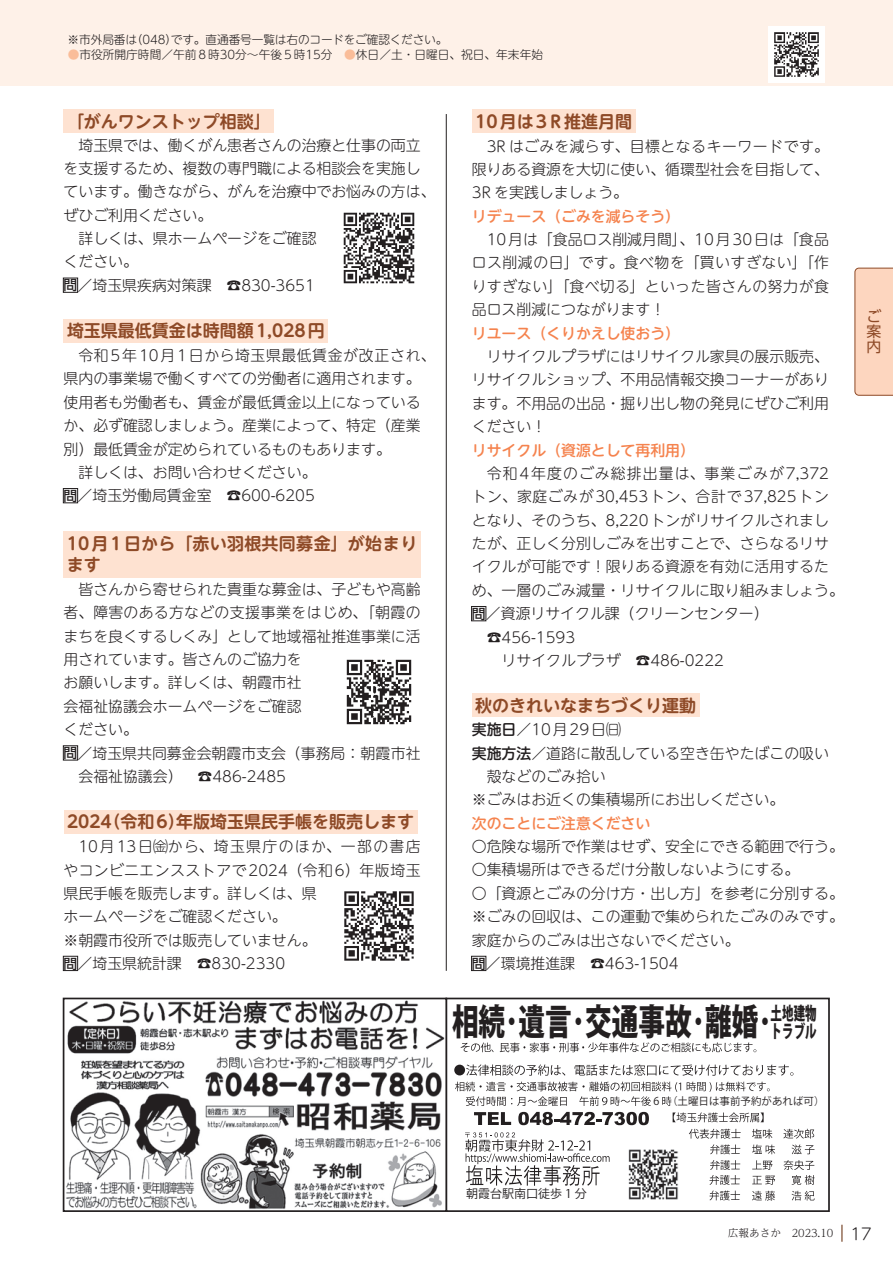
<style>
.page{position:relative;width:893px;height:1263px;background:#fff}
.page>*{position:absolute;margin:0;border:0;box-sizing:border-box;transform-origin:0 0}
.t1{font:36px "Koz Go Pr 6 N Heavy 90 msp RKSJ H";color:#231f20;scale:.74 1}
.t2{font:18px "Koz Go Pr 6 N Heavy 90 msp RKSJ H";color:#231f20;scale:.64 1}
.t3{font:700 16.95px/21.3px "UD Shin M Go Pr 6 N De";color:#8e4a27}
.t4{font:300 14.85px/23.4px "UD Shin M Go Pr 6 N";color:#231f20;text-align:justify}
.t5{font:500 14.85px "UD Shin M Go Pr 6 N";color:#f5834e}
.t6{font:300 14.85px "UD Shin M Go Pr 6 N";letter-spacing:.035em;color:#231f20}
.t7{font:300 14.85px "UD Shin M Go Pr 6 N";letter-spacing:.03em;color:#231f20}
.t8{font:300 14.85px "UD Shin M Go Pr 6 N";letter-spacing:.075em;color:#231f20}
.t9{font:14.85px/14.9px "UD Shin Go Pr 6 N";color:#8e4a27;text-align:justify}
.t10{font:12px "Koz Go Pr 6 N Regular 90 msp RKSJ H";color:#231f20}
.t11{font:11.7px "UD Shin M Go Pro Light 90 msp RKSJ H";color:#231f20}
.t12{font:10.8px "Koz Go Pr 6 N Regular 90 msp RKSJ H";color:#231f20}
.t13{font:300 10.65px "UD Reimin Pr 6 N";color:#231f20}
.t14{font:10.5px "Koz Go Pr 6 N Regular 90 msp RKSJ H";color:#231f20}
.s1{color:#fabd99}
.s2{font-family:"UD Shin Go Pr 6 N";font-weight:500;font-size:13.8px}
.s3{font-weight:500}
.s4{font-family:"UD Shin M Go Pr 6 N";font-size:15.9px}
</style>
<div class="page">
<div style="left:0;top:0;width:893px;height:85px;background:#fef1e8"></div>
<img style="left:768px;top:26px;width:56px;height:56px">
<hr style="left:446px;top:114px;width:1px;height:857px;background:#231f20">
<svg style="left:474px;top:1112px;width:37px;height:13px"></svg>
<svg style="left:518px;top:1112px;width:131px;height:13px"></svg>
<svg style="left:673px;top:1112px;width:91px;height:10px"></svg>
<svg style="left:689px;top:1129px;width:52px;height:9px"></svg>
<svg style="left:752px;top:1129px;width:20px;height:9px"></svg>
<svg style="left:783px;top:1129px;width:31px;height:9px"></svg>
<div style="left:454px;top:1065px;width:11px;height:10px;background:#231f20;border-radius:50%"></div>
<svg style="left:466px;top:1064px;width:99px;height:12px"></svg>
<svg style="left:575px;top:1064px;width:218px;height:12px"></svg>
<svg style="left:687px;top:1082px;width:83px;height:10px"></svg>
<svg style="left:461px;top:1042px;width:33px;height:10px"></svg>
<svg style="left:500px;top:1042px;width:256px;height:10px"></svg>
<svg style="left:465px;top:1132px;width:145px;height:54px"></svg>
<svg style="left:710px;top:1144px;width:30px;height:10px"></svg>
<svg style="left:709px;top:1160px;width:31px;height:40px"></svg>
<svg style="left:752px;top:1191px;width:23px;height:9px"></svg>
<svg style="left:792px;top:1191px;width:23px;height:9px"></svg>
<svg style="left:752px;top:1144px;width:23px;height:10px"></svg>
<svg style="left:792px;top:1144px;width:22px;height:10px"></svg>
<svg style="left:752px;top:1160px;width:23px;height:25px"></svg>
<svg style="left:783px;top:1160px;width:31px;height:25px"></svg>
<svg style="left:455px;top:1082px;width:226px;height:24px"></svg>
<img style="left:628px;top:1149px;width:51px;height:51px">
<div style="left:445px;top:998px;width:385px;height:214px;border:2px solid #231f20"></div>
<img style="left:66px;top:1001px;width:378px;height:208px">
<div style="left:63px;top:998px;width:384px;height:214px;border:2px solid #231f20"></div>
<img style="left:343px;top:212px;width:72px;height:72px">
<img style="left:346px;top:659px;width:66px;height:66px">
<img style="left:344px;top:891px;width:70px;height:70px">
<div style="left:64px;top:110px;width:210px;height:23px;background:#fee2d1"></div>
<div style="left:63px;top:278px;width:15px;height:15px;border:1px solid #231f20"></div>
<div style="left:64px;top:319px;width:264px;height:24px;background:#fee2d1"></div>
<div style="left:63px;top:488px;width:15px;height:15px;border:1px solid #231f20"></div>
<div style="left:64px;top:531px;width:357px;height:46px;background:#fee2d1"></div>
<div style="left:63px;top:745px;width:15px;height:15px;border:1px solid #231f20"></div>
<div style="left:64px;top:810px;width:354px;height:24px;background:#fee2d1"></div>
<div style="left:63px;top:956px;width:15px;height:15px;border:1px solid #231f20"></div>
<div style="left:472px;top:110px;width:163px;height:23px;background:#fee2d1"></div>
<div style="left:471px;top:606px;width:15px;height:15px;border:1px solid #231f20"></div>
<div style="left:472px;top:693px;width:228px;height:24px;background:#fee2d1"></div>
<div style="left:471px;top:956px;width:15px;height:15px;border:1px solid #231f20"></div>
<svg style="left:854px;top:268px;width:39px;height:128px"></svg>
<svg style="left:841px;top:1225px;width:1px;height:17px"></svg>
<p class="t11" style="left:68px;top:30px;width:381px">※市外局番は（048）です。直通番号一覧は右のコードをご確認ください。</p>
<p class="t11" style="left:68px;top:45px;width:477px"><span class="s1">●</span>市役所開庁時間／午前８時30分～午後５時15分　<span class="s1">●</span>休日／土・日曜日、祝日、年末年始</p>
<p class="t3" style="left:67px;top:110px;width:205px">「がんワンストップ相談」</p>
<p class="t4" style="left:78px;top:132px;width:344px">埼玉県では、働くがん患者さんの治療と仕事の両立</p>
<p class="t4" style="left:64px;top:156px;width:359px">を支援するため、複数の専門職による相談会を実施し</p>
<p class="t4" style="left:64px;top:179px;width:373px">ています。働きながら、がんを治療中でお悩みの方は、</p>
<p class="t4" style="left:64px;top:202px;width:150px">ぜひご利用ください。</p>
<p class="t4" style="left:78px;top:226px;width:240px">詳しくは、県ホームページをご確認</p>
<p class="t4" style="left:64px;top:249px;width:76px">ください。</p>
<p class="t4" style="left:64px;top:273px;width:253px"><span class="s2">問</span>／埼玉県疾病対策課 ☎830-3651</p>
<p class="t3" style="left:67px;top:319px;width:259px">埼玉県最低賃金は時間額1,028円</p>
<p class="t6" style="left:78px;top:343px;width:359px">令和5年10月1日から埼玉県最低賃金が改正され、</p>
<p class="t4" style="left:64px;top:366px;width:359px">県内の事業場で働くすべての労働者に適用されます。</p>
<p class="t4" style="left:64px;top:390px;width:359px">使用者も労働者も、賃金が最低賃金以上になっている</p>
<p class="t4" style="left:64px;top:413px;width:359px">か、必ず確認しましょう。産業によって、特定（産業</p>
<p class="t4" style="left:64px;top:436px;width:329px">別）最低賃金が定められているものもあります。</p>
<p class="t4" style="left:78px;top:460px;width:240px">詳しくは、お問い合わせください。</p>
<p class="t4" style="left:64px;top:483px;width:253px"><span class="s2">問</span>／埼玉労働局賃金室 ☎600-6205</p>
<p class="t3" style="left:67px;top:532px;width:352px">10月1日から「赤い羽根共同募金」が始まります</p>
<p class="t4" style="left:78px;top:577px;width:344px">皆さんから寄せられた貴重な募金は、子どもや高齢</p>
<p class="t7" style="left:64px;top:600px;width:359px">者、障害のある方などの支援事業をはじめ、「朝霞の</p>
<p class="t4" style="left:64px;top:623px;width:359px">まちを良くするしくみ」として地域福祉推進事業に活</p>
<p class="t4" style="left:64px;top:647px;width:240px">用されています。皆さんのご協力を</p>
<p class="t4" style="left:64px;top:670px;width:240px">お願いします。詳しくは、朝霞市社</p>
<p class="t4" style="left:64px;top:694px;width:240px">会福祉協議会ホームページをご確認</p>
<p class="t4" style="left:64px;top:717px;width:76px">ください。</p>
<p class="t4" style="left:64px;top:740px;width:359px"><span class="s2">問</span>／埼玉県共同募金会朝霞市支会（事務局：朝霞市社</p>
<p class="t4" style="left:78px;top:764px;width:209px">会福祉協議会） ☎486-2485</p>
<p class="t3" style="left:67px;top:810px;width:349px">2024（令和6）年版埼玉県民手帳を販売します</p>
<p class="t4" style="left:64px;top:834px;width:359px;text-align:left;text-indent:15px">10月13日㈮から、埼玉県庁のほか、一部の書店やコンビニエンスストアで2024（令和6）年版埼玉県民手帳を販売します。詳しくは、県<br>ホームページをご確認ください。<br>※朝霞市役所では販売していません。<br><span class="s2">問</span>／埼玉県統計課 ☎830-2330</p>
<p class="t3" style="left:475px;top:110px;width:158px">10月は3Ｒ推進月間</p>
<p class="t4" style="left:472px;top:133px;width:359px;text-indent:15px">3R はごみを減らす、目標となるキーワードです。限りある資源を大切に使い、循環型社会を目指して、3R を実践しましょう。</p>
<p class="t5" style="left:472px;top:204px;width:210px">リデュース（ごみを減らそう）</p>
<p class="t4" style="left:472px;top:227px;width:359px;text-indent:15px">10月は「食品ロス削減月間」、10月30日は「食品ロス削減の日」です。食べ物を「買いすぎない」「作りすぎない」「食べ切る」といった皆さんの努力が食品ロス削減につながります！</p>
<p class="t5" style="left:472px;top:320px;width:210px">リユース（くりかえし使おう）</p>
<p class="t4" style="left:472px;top:344px;width:359px;text-indent:15px">リサイクルプラザにはリサイクル家具の展示販売、リサイクルショップ、不用品情報交換コーナーがあります。不用品の出品・掘り出し物の発見にぜひご利用ください！</p>
<p class="t5" style="left:472px;top:437px;width:225px">リサイクル（資源として再利用）</p>
<p class="t8" style="left:487px;top:461px;width:344px">令和4年度のごみ総排出量は、事業ごみが7,372</p>
<p class="t6" style="left:472px;top:485px;width:359px">トン、家庭ごみが30,453トン、合計で37,825トン</p>
<p class="t4" style="left:472px;top:507px;width:359px">となり、そのうち、8,220トンがリサイクルされまし</p>
<p class="t4" style="left:472px;top:531px;width:359px">たが、正しく分別しごみを出すことで、さらなるリサ</p>
<p class="t4" style="left:472px;top:554px;width:359px">イクルが可能です！限りある資源を有効に活用するた</p>
<p class="t4" style="left:472px;top:578px;width:374px">め、一層のごみ減量・リサイクルに取り組みましょう。</p>
<p class="t4" style="left:472px;top:601px;width:298px"><span class="s2">問</span>／資源リサイクル課（クリーンセンター）</p>
<p class="t4" style="left:487px;top:624px;width:90px">☎456-1593</p>
<p class="t4" style="left:502px;top:648px;width:224px">リサイクルプラザ ☎486-0222</p>
<p class="t3" style="left:475px;top:693px;width:222px">秋のきれいなまちづくり運動</p>
<p class="t4" style="left:472px;top:717px;width:151px"><span class="s3">実施日</span>／10月29日㈰</p>
<p class="t4" style="left:472px;top:740px;width:359px"><span class="s3">実施方法</span>／道路に散乱している空き缶やたばこの吸い</p>
<p class="t4" style="left:487px;top:764px;width:121px">殻などのごみ拾い</p>
<p class="t4" style="left:472px;top:787px;width:314px">※ごみはお近くの集積場所にお出しください。</p>
<p class="t5" style="left:472px;top:810px;width:180px">次のことにご注意ください</p>
<p class="t4" style="left:472px;top:834px;width:374px;text-align:left">〇危険な場所で作業はせず、安全にできる範囲で行う。〇集積場所はできるだけ分散しないようにする。<br>〇「資源とごみの分け方・出し方」を参考に分別する。※ごみの回収は、この運動で集められたごみのみです。家庭からのごみは出さないでください。<br><span class="s2">問</span>／環境推進課 ☎463-1504</p>
<h1 class="t1" style="left:452px;top:1002px;width:494px">相続･遺言･交通事故･離婚･<sup>土地建物</sup></h1>
<p class="t2" style="left:771px;top:1021px;width:73px">トラブル</p>
<p class="t12" style="left:653px;top:1095px;width:7px">6</p>
<p class="t14" style="left:667px;top:1095px;width:159px">（土曜日は事前予約があれば可）</p>
<p class="t9" style="left:866px;top:309px;width:17px">ご案内</p>
<p class="t10" style="left:466px;top:1187px;width:122px">朝霞台駅南口徒歩 1 分</p>
<p class="t13" style="left:728px;top:1224px;width:145px">広報あさか　2023.10 <span class="s4">17</span></p>
</div>
